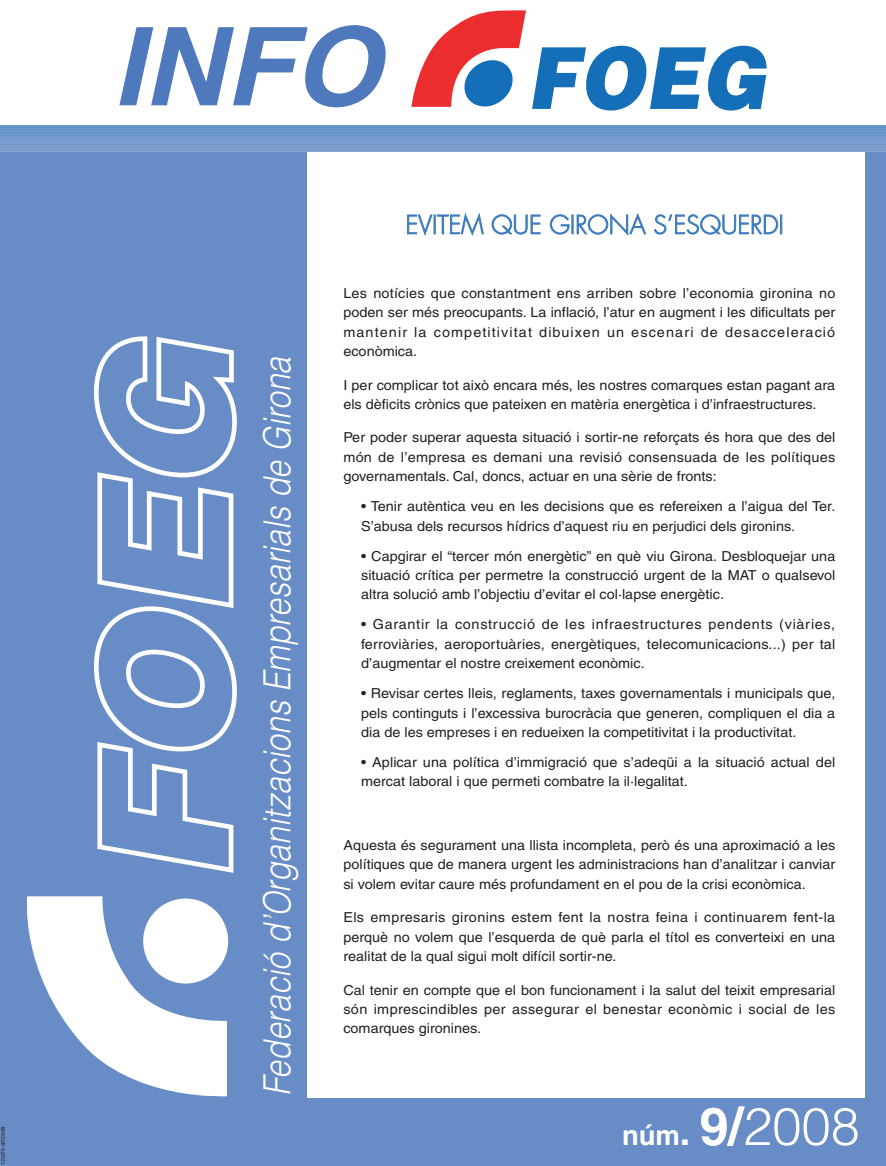
<style>
.page{position:relative;width:886px;height:1166px;background:#fff}
.page>*{position:absolute;margin:0;border:0;box-sizing:border-box;transform-origin:0 0}
.t1{font:300 52.5px "Helvetica";color:#fff}
.t2{font:italic 300 37.5px "Helvetica";color:#fff;scale:.85 1}
.t3{font:300 25px "Futura";color:#3c7bbd}
.t4{font:13.75px/19.4px "Helvetica";color:#231f20;text-align:justify;scale:1.05 1}
.t5{font:5px "Helvetica";color:#231f20}
.s1{font-weight:700;font-size:27.5px}
.s2{font-weight:700;font-size:37.5px}
.s3{font-weight:700}
</style>
<div class="page">
<div style="left:0;top:152px;width:886px;height:1013px;background:#688dc6"></div>
<hr style="left:0;top:149px;width:886px;height:4px;background:#648ac5">
<hr style="left:0;top:148px;width:886px;height:4px;background:#87a5d2">
<hr style="left:0;top:147px;width:886px;height:4px;background:#7b9cce">
<hr style="left:0;top:145px;width:886px;height:4px;background:#84a4d1">
<hr style="left:0;top:144px;width:886px;height:4px;background:#779bcd">
<hr style="left:0;top:143px;width:886px;height:4px;background:#7c9ece">
<hr style="left:0;top:142px;width:886px;height:4px;background:#81a2d0">
<hr style="left:0;top:141px;width:886px;height:4px;background:#7499cc">
<hr style="left:0;top:140px;width:886px;height:4px;background:#7b9fcf">
<hr style="left:0;top:138px;width:886px;height:4px;background:#7098cb">
<div style="left:0;top:136px;width:886px;height:5px;background:#789dce"></div>
<hr style="left:0;top:135px;width:886px;height:4px;background:#6f97cb">
<div style="left:0;top:133px;width:886px;height:5px;background:#799fce"></div>
<hr style="left:0;top:133px;width:886px;height:4px;background:#739acd">
<hr style="left:0;top:132px;width:886px;height:4px;background:#6b95ca">
<hr style="left:0;top:131px;width:886px;height:4px;background:#759dce">
<hr style="left:0;top:130px;width:886px;height:4px;background:#6894ca">
<hr style="left:0;top:128px;width:886px;height:4px;background:#729cce">
<hr style="left:0;top:127px;width:886px;height:4px;background:#6493c8">
<hr style="left:0;top:126px;width:886px;height:4px;background:#6996ca">
<hr style="left:0;top:125px;width:886px;height:4px;background:#6f9acd">
<hr style="left:0;top:125px;width:886px;height:3px;background:#407cbe">
<svg style="left:119px;top:25px;width:267px;height:82px"></svg>
<svg style="left:532px;top:46px;width:234px;height:64px"></svg>
<svg style="left:411px;top:10px;width:115px;height:97px"></svg>
<svg style="left:27px;top:896px;width:200px;height:200px"></svg>
<svg style="left:94px;top:336px;width:143px;height:537px"></svg>
<div style="left:143px;top:898px;width:85px;height:85px;background:#fff;border-radius:50%"></div>
<div style="left:307px;top:152px;width:558px;height:945px;background:#fff"></div>
<p class="t5" style="left:1px;top:1164px;width:40px;rotate:-90deg">125279-920059B</p>
<h2 class="t2" style="left:263px;top:1096px;width:878px;rotate:-90deg">Federació d ’Org anitzacions Emp resarials de Girona</h2>
<h3 class="t3" style="left:405px;top:213px;width:380px">EVITEM QUE GIRONA S’ESQUERDI</h3>
<p class="t4" style="left:343px;top:285px;width:470px">Les notícies que constantment ens arriben sobre l’economia gironina no poden ser més preocupants. La inflació, l’atur en augment i les dificultats per mantenir la competitivitat dibuixen un escenari de desacceleració econòmica.</p>
<p class="t4" style="left:343px;top:376px;width:470px">I per complicar tot això encara més, les nostres comarques estan pagant ara els dèficits crònics que pateixen en matèria energètica i d’infraestructures.</p>
<p class="t4" style="left:343px;top:429px;width:470px">Per poder superar aquesta situació i sortir-ne reforçats és hora que des del món de l’empresa es demani una revisió consensuada de les polítiques governamentals. Cal, doncs, actuar en una sèrie de fronts:</p>
<p class="t4" style="left:361px;top:498px;width:453px">• Tenir autèntica veu en les decisions que es refereixen a l’aigua del Ter.<br>S’abusa dels recursos hídrics d’aquest riu en perjudici dels gironins.</p>
<p class="t4" style="left:361px;top:547px;width:453px">• Capgirar el “tercer món energètic” en què viu Girona. Desbloquejar una situació crítica per permetre la construcció urgent de la MAT o qualsevol altra solució amb l’objectiu d’evitar el col·lapse energètic.</p>
<p class="t4" style="left:361px;top:616px;width:453px">• Garantir la construcció de les infraestructures pendents (viàries, ferroviàries, aeroportuàries, energètiques, telecomunicacions...) per tal d’augmentar el nostre creixement econòmic.</p>
<p class="t4" style="left:361px;top:685px;width:453px">• Revisar certes lleis, reglaments, taxes governamentals i municipals que, pels continguts i l’excessiva burocràcia que generen, compliquen el dia a dia de les empreses i en redueixen la competitivitat i la productivitat.</p>
<p class="t4" style="left:361px;top:754px;width:453px">• Aplicar una política d’immigració que s’adeqüi a la situació actual del mercat laboral i que permeti combatre la il·legalitat.</p>
<p class="t4" style="left:343px;top:836px;width:470px">Aquesta és segurament una llista incompleta, però és una aproximació a les polítiques que de manera urgent les administracions han d’analitzar i canviar si volem evitar caure més profundament en el pou de la crisi econòmica.</p>
<p class="t4" style="left:343px;top:909px;width:470px">Els empresaris gironins estem fent la nostra feina i continuarem fent-la perquè no volem que l’esquerda de què parla el títol es converteixi en una realitat de la qual sigui molt difícil sortir-ne.</p>
<p class="t4" style="left:343px;top:981px;width:470px">Cal tenir en compte que el bon funcionament i la salut del teixit empresarial són imprescindibles per assegurar el benestar econòmic i social de les comarques gironines.</p>
<h1 class="t1" style="left:622px;top:1107px;width:239px"><span class="s1">núm</span><span class="s2">.</span> <span class="s3">9/</span>2008</h1>
</div>
